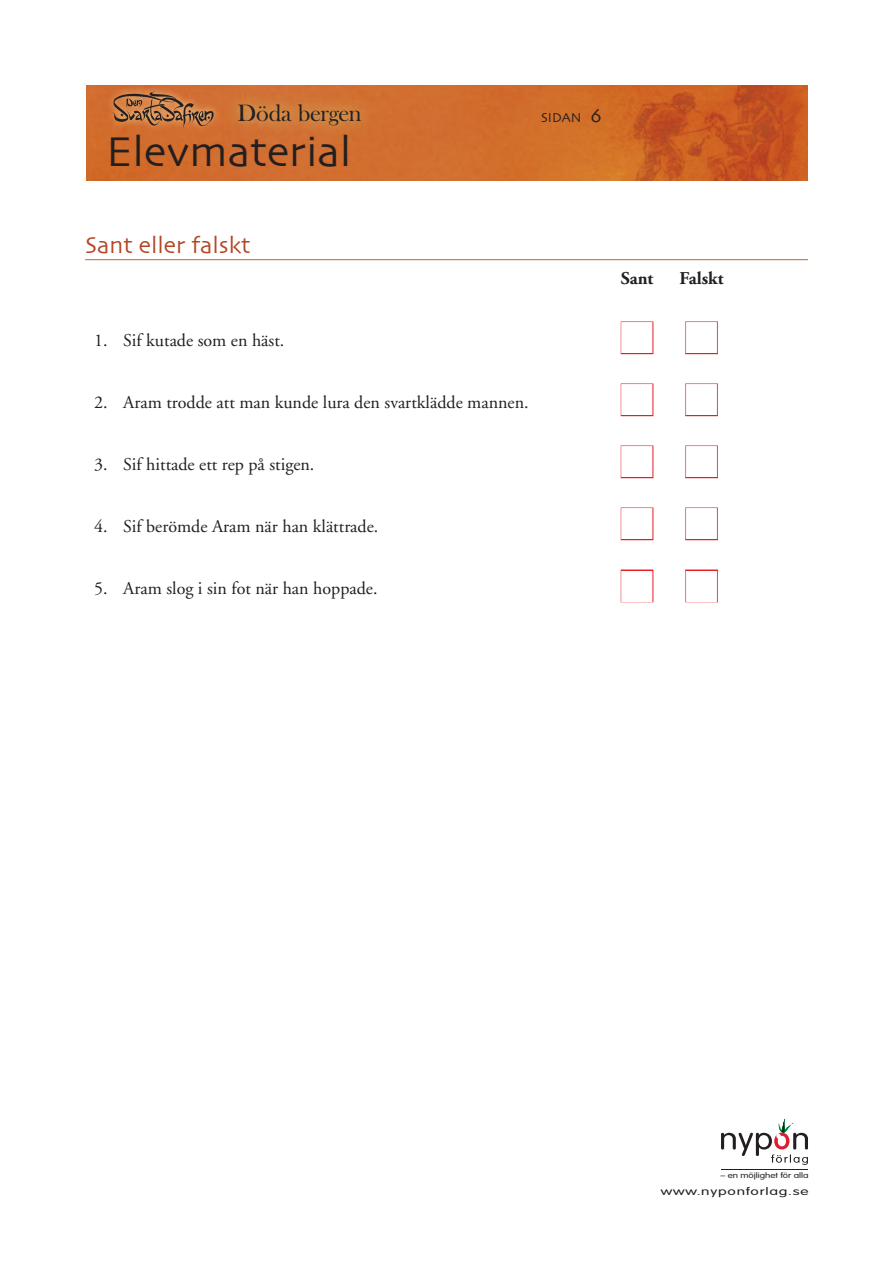
<style>
.page{position:relative;width:893px;height:1263px;background:#fff}
.page>*{position:absolute;margin:0;border:0;box-sizing:border-box;transform-origin:0 0}
.t1{font:43.5px "Skia";color:#231f20}
.t2{font:24.45px "Baskerville Old Fac D";letter-spacing:-.01em;color:#231f20}
.t3{font:24px "Skia";color:#b44624}
.t4{font:18px "Adobe Garamond";color:#231f20}
.t5{font:700 18px "Adobe Garamond";color:#231f20}
.t6{font:13.5px "Skia";color:#231f20}
.t7{font:300 10.5px "VAG Rounded";letter-spacing:.05em;color:#231f20;scale:1.48 1}
.t8{font:300 7.65px "VAG Rounded";letter-spacing:-.005em;color:#231f20;scale:1.28 1}
.s1{font-size:19.5px}
</style>
<div class="page">
<div style="left:86px;top:85px;width:420px;height:95px;background:#d26e2f"></div>
<img style="left:506px;top:85px;width:302px;height:95px">
<svg style="left:721px;top:1118px;width:87px;height:47px"></svg>
<hr style="left:721px;top:1170px;width:87px;height:1px;background:#231f20">
<svg style="left:226px;top:91px;width:148px;height:47px;background:#d07738"></svg>
<svg style="left:106px;top:85px;width:115px;height:48px;background:#d16e31"></svg>
<img style="left:107px;top:92px;width:109px;height:35px">
<hr style="left:85px;top:259px;width:723px;height:1px;background:#cf6123">
<div style="left:621px;top:321px;width:32px;height:33px;border:2px solid #e61e25"></div>
<div style="left:685px;top:321px;width:33px;height:33px;border:2px solid #e61e25"></div>
<div style="left:621px;top:383px;width:32px;height:33px;border:2px solid #e61e25"></div>
<div style="left:685px;top:383px;width:33px;height:33px;border:2px solid #e61e25"></div>
<div style="left:621px;top:445px;width:32px;height:33px;border:2px solid #e61e25"></div>
<div style="left:685px;top:445px;width:33px;height:33px;border:2px solid #e61e25"></div>
<div style="left:621px;top:507px;width:32px;height:33px;border:2px solid #e61e25"></div>
<div style="left:685px;top:507px;width:33px;height:33px;border:2px solid #e61e25"></div>
<div style="left:621px;top:569px;width:32px;height:33px;border:2px solid #e61e25"></div>
<div style="left:685px;top:569px;width:33px;height:33px;border:2px solid #e61e25"></div>
<svg style="left:621px;top:322px;width:96px;height:31px"></svg>
<svg style="left:621px;top:384px;width:96px;height:31px"></svg>
<svg style="left:621px;top:446px;width:96px;height:31px"></svg>
<svg style="left:621px;top:508px;width:96px;height:31px"></svg>
<svg style="left:621px;top:570px;width:96px;height:31px"></svg>
<h2 class="t2" style="left:237px;top:99px;width:126px">Döda bergen</h2>
<h1 class="t1" style="left:106px;top:126px;width:247px">Elevmaterial</h1>
<p class="t6" style="left:541px;top:109px;width:62px">sidan <span class="s1">6</span></p>
<h3 class="t3" style="left:85px;top:231px;width:167px">Sant eller falskt</h3>
<p class="t4" style="left:94px;top:331px;width:192px">1. Sif kutade som en häst.</p>
<p class="t4" style="left:94px;top:393px;width:436px">2. Aram trodde att man kunde lura den svartklädde mannen.</p>
<p class="t4" style="left:94px;top:455px;width:222px">3. Sif hittade ett rep på stigen.</p>
<p class="t4" style="left:94px;top:517px;width:286px">4. Sif berömde Aram när han klättrade.</p>
<p class="t4" style="left:94px;top:579px;width:285px">5. Aram slog i sin fot när han hoppade.</p>
<p class="t5" style="left:621px;top:268px;width:34px">Sant</p>
<p class="t5" style="left:679px;top:268px;width:46px">Falskt</p>
<p class="t8" style="left:720px;top:1170px;width:70px">– en möjlighet för alla</p>
<p class="t7" style="left:661px;top:1185px;width:101px">www.nyponforlag.se</p>
</div>
